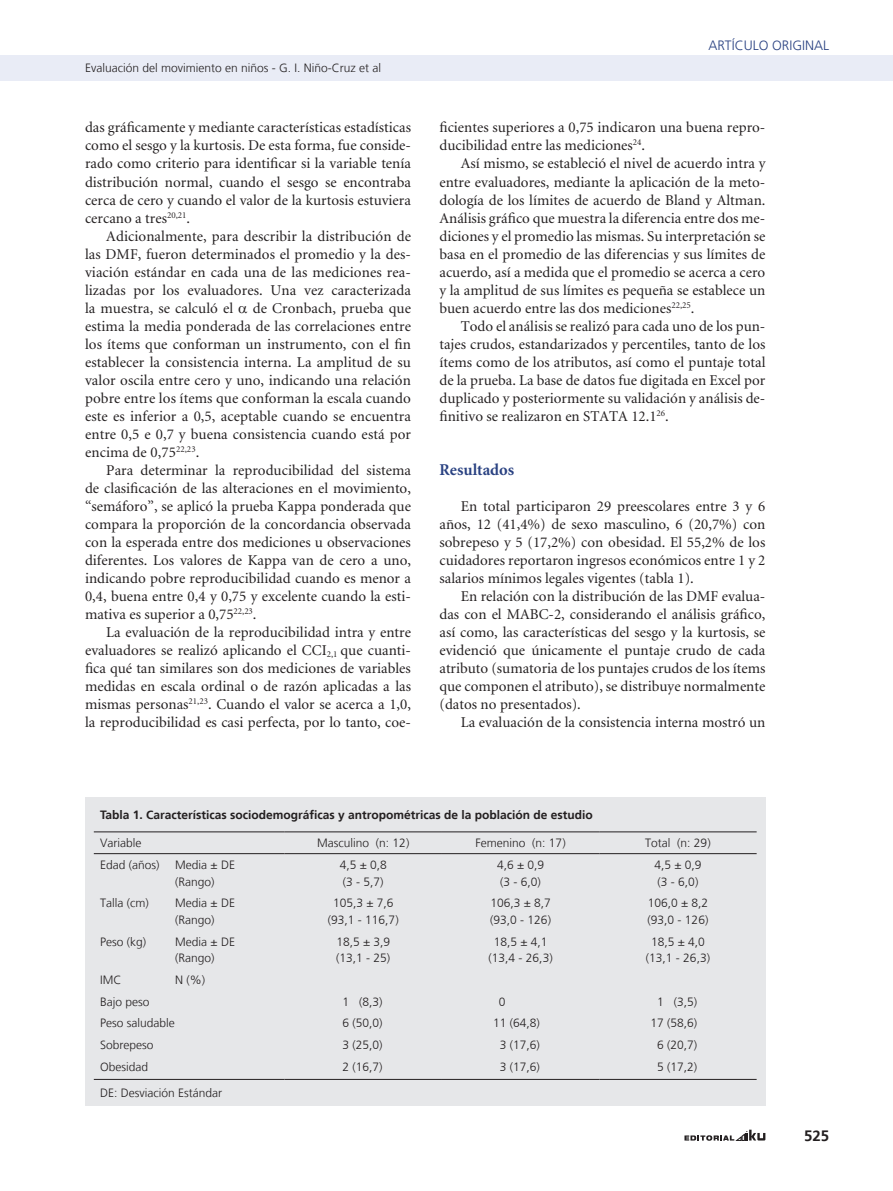
<style>
.page{position:relative;width:893px;height:1191px;background:#fff}
.page>*{position:absolute;margin:0;border:0;box-sizing:border-box;transform-origin:0 0}
._6-subtitulo{font:700 16.5px "Minion";color:#2a4282}
._1-texto{font:15px/18px "Minion";color:#231f20;text-align:justify}
.t1{font:700 15px "Frutiger LT";color:#231f20}
.t2{font:300 13.5px "Frutiger LT";color:#2a4282}
._7-tabla{font:300 12px "Frutiger LT";color:#231f20}
._7-tabla-2{font:700 12px "Frutiger LT";color:#231f20}
._3-datos_autores-doi{font:300 12px "Frutiger LT";color:#231f20}
</style>
<div class="page">
<svg style="left:684px;top:1129px;width:81px;height:11px"></svg>
<div style="left:0;top:55px;width:893px;height:26px;background:#e9ecf6"></div>
<div style="left:85px;top:797px;width:680px;height:309px;background:#e6e7e9"></div>
<hr style="left:94px;top:831px;width:191px;height:1px;background:#231f20">
<hr style="left:285px;top:831px;width:157px;height:1px;background:#231f20">
<hr style="left:442px;top:831px;width:157px;height:1px;background:#231f20">
<hr style="left:599px;top:831px;width:158px;height:1px;background:#231f20">
<hr style="left:94px;top:853px;width:191px;height:1px;background:#231f20">
<hr style="left:285px;top:853px;width:157px;height:1px;background:#231f20">
<hr style="left:442px;top:853px;width:157px;height:1px;background:#231f20">
<hr style="left:599px;top:853px;width:158px;height:1px;background:#231f20">
<hr style="left:94px;top:1079px;width:191px;height:1px;background:#231f20">
<hr style="left:285px;top:1079px;width:157px;height:1px;background:#231f20">
<hr style="left:442px;top:1079px;width:157px;height:1px;background:#231f20">
<hr style="left:599px;top:1079px;width:158px;height:1px;background:#231f20">
<p class="_3-datos_autores-doi" style="left:85px;top:61px;width:298px">Evaluación del movimiento en niños - G. I. Niño-Cruz et al</p>
<p class="_1-texto" style="left:85px;top:119px;width:327px">das gráficamente y mediante características estadísticas como el sesgo y la kurtosis. De esta forma, fue conside&shy;rado como criterio para identificar si la variable tenía distribución normal, cuando el sesgo se encontraba cerca de cero y cuando el valor de la kurtosis estuviera cercano a tres<sup>20,21</sup>.</p>
<p class="_1-texto" style="left:85px;top:227px;width:327px;text-indent:21px">Adicionalmente, para describir la distribución de las DMF, fueron determinados el promedio y la des&shy;viación estándar en cada una de las mediciones rea&shy;lizadas por los evaluadores. Una vez caracterizada la muestra, se calculó el</p>
<p class="_1-texto" style="left:85px;top:299px;width:327px;text-indent:168px">de Cronbach, prueba que estima la media ponderada de las correlaciones entre los ítems que conforman un instrumento, con el fin establecer la consistencia interna. La amplitud de su valor oscila entre cero y uno, indicando una relación pobre entre los ítems que conforman la escala cuando este es inferior a 0,5, aceptable cuando se encuentra entre 0,5 e 0,7 y buena consistencia cuando está por encima de 0,75<sup>22,23</sup>.</p>
<p class="_1-texto" style="left:85px;top:461px;width:327px;text-indent:21px">Para determinar la reproducibilidad del sistema de clasificación de las alteraciones en el movimiento, “semáforo”, se aplicó la prueba Kappa ponderada que compara la proporción de la concordancia observada con la esperada entre dos mediciones u observaciones diferentes. Los valores de Kappa van de cero a uno, indicando pobre reproducibilidad cuando es menor a 0,4, buena entre 0,4 y 0,75 y excelente cuando la esti&shy;mativa es superior a 0,75<sup>22,23</sup>.</p>
<p class="_1-texto" style="left:85px;top:623px;width:327px;text-indent:21px">La evaluación de la reproducibilidad intra y entre evaluadores se realizó aplicando el CCI<sub>2,1</sub> que cuanti&shy;fica qué tan similares son dos mediciones de variables medidas en escala ordinal o de razón aplicadas a las mismas personas<sup>21,23</sup>. Cuando el valor se acerca a 1,0, la reproducibilidad es casi perfecta, por lo tanto, coe-</p>
<p class="t2" style="left:708px;top:38px;width:18px">Artículo</p>
<p class="t2" style="left:772px;top:38px;width:18px">Original</p>
<p class="_1-texto" style="left:439px;top:119px;width:327px">ficientes superiores a 0,75 indicaron una buena repro&shy;ducibilidad entre las mediciones<sup>24</sup>.</p>
<p class="_1-texto" style="left:439px;top:155px;width:327px;text-indent:21px">Así mismo, se estableció el nivel de acuerdo intra y entre evaluadores, mediante la aplicación de la meto&shy;dología de los límites de acuerdo de Bland y Altman.<br>Análisis gráfico que muestra la diferencia entre dos me&shy;diciones y el promedio las mismas. Su interpretación se basa en el promedio de las diferencias y sus límites de acuerdo, así a medida que el promedio se acerca a cero y la amplitud de sus límites es pequeña se establece un buen acuerdo entre las dos mediciones<sup>22,25</sup>.</p>
<p class="_1-texto" style="left:439px;top:317px;width:327px;text-indent:21px">Todo el análisis se realizó para cada uno de los pun&shy;tajes crudos, estandarizados y percentiles, tanto de los ítems como de los atributos, así como el puntaje total de la prueba. La base de datos fue digitada en Excel por duplicado y posteriormente su validación y análisis de&shy;finitivo se realizaron en STATA 12.1<sup>26</sup>.</p>
<p class="_6-subtitulo" style="left:439px;top:461px;width:76px">Resultados</p>
<p class="_1-texto" style="left:439px;top:497px;width:327px;text-indent:21px">En total participaron 29 preescolares entre 3 y 6 años, 12 (41,4%) de sexo masculino, 6 (20,7%) con sobrepeso y 5 (17,2%) con obesidad. El 55,2% de los cuidadores reportaron ingresos económicos entre 1 y 2 salarios mínimos legales vigentes (tabla 1).</p>
<p class="_1-texto" style="left:439px;top:587px;width:327px;text-indent:21px">En relación con la distribución de las DMF evalua&shy;das con el MABC-2, considerando el análisis gráfico, así como, las características del sesgo y la kurtosis, se evidenció que únicamente el puntaje crudo de cada atributo (sumatoria de los puntajes crudos de los ítems que componen el atributo), se distribuye normalmente (datos no presentados).</p>
<p class="_1-texto" style="left:461px;top:713px;width:306px">La evaluación de la consistencia interna mostró un</p>
<p class="_7-tabla-2" style="left:100px;top:808px;width:494px">Tabla 1. Características sociodemográficas y antropométricas de la población de estudio</p>
<p class="_7-tabla" style="left:100px;top:836px;width:43px">Variable</p>
<p class="_7-tabla" style="left:317px;top:836px;width:94px">Masculino (n: 12)</p>
<p class="_7-tabla" style="left:476px;top:836px;width:92px">Femenino (n: 17)</p>
<p class="_7-tabla" style="left:645px;top:836px;width:67px">Total (n: 29)</p>
<p class="_7-tabla" style="left:100px;top:858px;width:61px">Edad (años)</p>
<p class="_7-tabla" style="left:175px;top:858px;width:61px">Media ± DE</p>
<p class="_7-tabla" style="left:175px;top:874px;width:41px">(Rango)</p>
<p class="_7-tabla" style="left:340px;top:858px;width:49px">4,5 ± 0,8</p>
<p class="_7-tabla" style="left:343px;top:874px;width:42px">(3 - 5,7)</p>
<p class="_7-tabla" style="left:497px;top:858px;width:49px">4,6 ± 0,9</p>
<p class="_7-tabla" style="left:500px;top:874px;width:42px">(3 - 6,0)</p>
<p class="_7-tabla" style="left:654px;top:858px;width:49px">4,5 ± 0,9</p>
<p class="_7-tabla" style="left:658px;top:874px;width:42px">(3 - 6,0)</p>
<p class="_7-tabla" style="left:100px;top:896px;width:50px">Talla (cm)</p>
<p class="_7-tabla" style="left:175px;top:896px;width:61px">Media ± DE</p>
<p class="_7-tabla" style="left:175px;top:913px;width:41px">(Rango)</p>
<p class="_7-tabla" style="left:100px;top:934px;width:48px">Peso (kg)</p>
<p class="_7-tabla" style="left:175px;top:934px;width:61px">Media ± DE</p>
<p class="_7-tabla" style="left:175px;top:951px;width:41px">(Rango)</p>
<p class="_7-tabla" style="left:333px;top:896px;width:62px">105,3 ± 7,6</p>
<p class="_7-tabla" style="left:328px;top:913px;width:72px">(93,1 - 116,7)</p>
<p class="_7-tabla" style="left:336px;top:934px;width:55px">18,5 ± 3,9</p>
<p class="_7-tabla" style="left:336px;top:951px;width:56px">(13,1 - 25)</p>
<p class="_7-tabla" style="left:490px;top:896px;width:62px">106,3 ± 8,7</p>
<p class="_7-tabla" style="left:490px;top:913px;width:62px">(93,0 - 126)</p>
<p class="_7-tabla" style="left:494px;top:934px;width:55px">18,5 ± 4,1</p>
<p class="_7-tabla" style="left:489px;top:951px;width:66px">(13,4 - 26,3)</p>
<p class="_7-tabla" style="left:648px;top:896px;width:62px">106,0 ± 8,2</p>
<p class="_7-tabla" style="left:648px;top:913px;width:62px">(93,0 - 126)</p>
<p class="_7-tabla" style="left:651px;top:934px;width:55px">18,5 ± 4,0</p>
<p class="_7-tabla" style="left:646px;top:951px;width:66px">(13,1 - 26,3)</p>
<p class="_7-tabla" style="left:100px;top:973px;width:23px">IMC</p>
<p class="_7-tabla" style="left:175px;top:973px;width:32px">N (%)</p>
<p class="_7-tabla" style="left:100px;top:994px;width:51px">Bajo peso</p>
<p class="_7-tabla" style="left:342px;top:994px;width:42px">1 (8,3)</p>
<p class="_7-tabla" style="left:499px;top:994px;width:8px">0</p>
<p class="_7-tabla" style="left:657px;top:994px;width:42px">1 (3,5)</p>
<p class="_7-tabla" style="left:100px;top:1016px;width:76px">Peso saludable</p>
<p class="_7-tabla" style="left:342px;top:1016px;width:42px">6 (50,0)</p>
<p class="_7-tabla" style="left:493px;top:1016px;width:48px">11 (64,8)</p>
<p class="_7-tabla" style="left:650px;top:1016px;width:48px">17 (58,6)</p>
<p class="_7-tabla" style="left:100px;top:1038px;width:55px">Sobrepeso</p>
<p class="_7-tabla" style="left:342px;top:1038px;width:42px">3 (25,0)</p>
<p class="_7-tabla" style="left:500px;top:1038px;width:42px">3 (17,6)</p>
<p class="_7-tabla" style="left:657px;top:1038px;width:42px">6 (20,7)</p>
<p class="_7-tabla" style="left:100px;top:1060px;width:50px">Obesidad</p>
<p class="_7-tabla" style="left:342px;top:1060px;width:42px">2 (16,7)</p>
<p class="_7-tabla" style="left:500px;top:1060px;width:42px">3 (17,6)</p>
<p class="_7-tabla" style="left:657px;top:1060px;width:42px">5 (17,2)</p>
<p class="_7-tabla" style="left:100px;top:1086px;width:124px">DE: Desviación Estándar</p>
<p class="t1" style="left:804px;top:1126px;width:27px">525</p>
</div>
